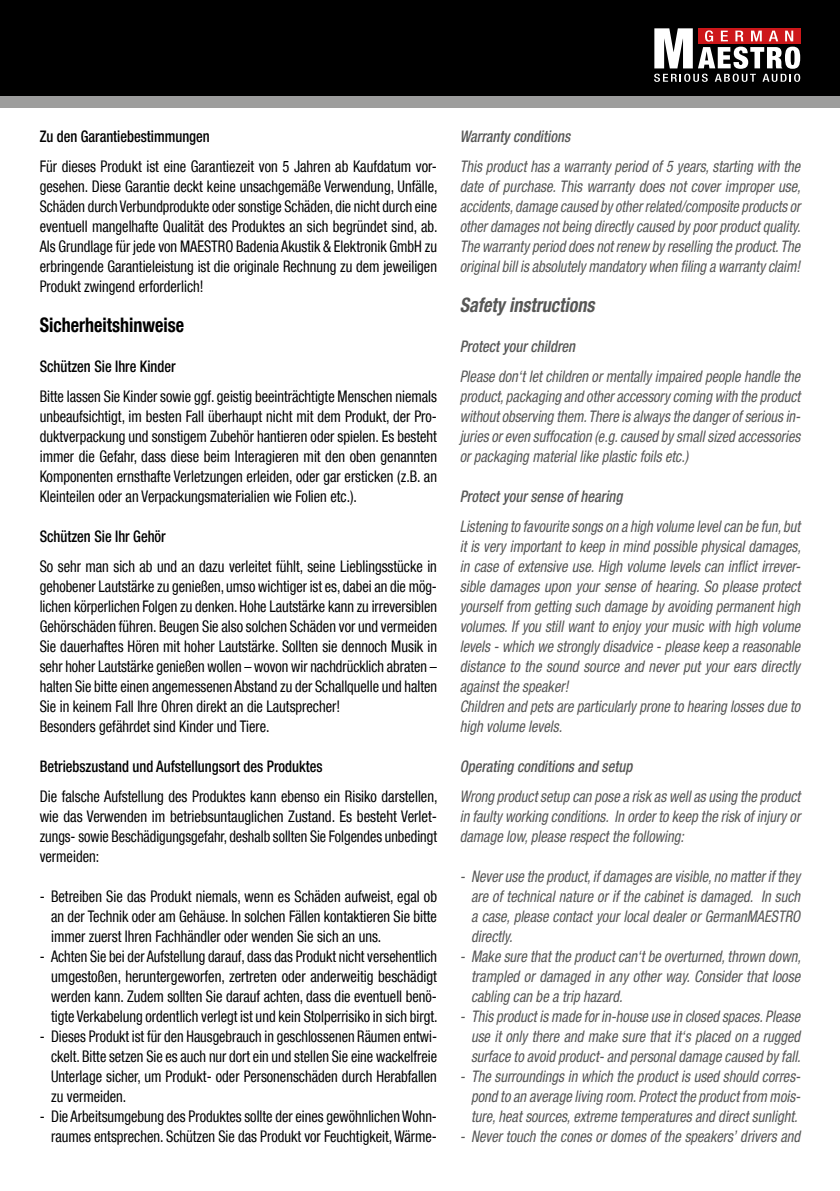
<style>
.page{position:relative;width:840px;height:1191px;background:#fff}
.page>*{position:absolute;margin:0;border:0;box-sizing:border-box;transform-origin:0 0}
.t1{font:700 condensed 20px "Helvetica Neue LT Com";color:#000;scale:.9 1}
.t2{font:italic 700 condensed 20px "Helvetica Neue LT Com";color:#575756;scale:.9 1}
.t3{font:condensed 16px/20px "Helvetica Neue LT Com";color:#000;text-align:justify;scale:.9 1}
.t4{font:italic condensed 16px/20px "Helvetica Neue LT Com";color:#575756;text-align:justify;scale:.9 1}
.t5{font:italic condensed 16px/20px "Helvetica Neue LT Com";color:#575756;scale:.89 1}
.t6{font:condensed 16px/20px "Helvetica Neue LT Com";color:#000;text-align:justify;scale:.89 1}
.t7{font:500 condensed 16px "Helvetica Neue LT Com";color:#000;scale:.9 1}
.t8{font:italic 500 condensed 16px "Helvetica Neue LT Com";color:#575756;scale:.9 1}
</style>
<div class="page">
<div style="left:0;top:0;width:839px;height:96px;background:#000"></div>
<div style="left:0;top:96px;width:839px;height:12px;background:#9d9d9c"></div>
<svg style="left:654px;top:28px;width:145px;height:54px"></svg>
<p class="t7" style="left:40px;top:127px;width:190px">Zu den Garantiebestimmungen</p>
<p class="t3" style="left:40px;top:156px;width:443px">Für dieses Produkt ist eine Garantiezeit von 5 Jahren ab Kaufdatum vor&shy;gesehen. Diese Garantie deckt keine unsachgemäße Verwendung, Unfälle, Schäden durch Verbundprodukte oder sonstige Schäden, die nicht durch eine eventuell mangelhafte Qualität des Produktes an sich begründet sind, ab.<br>Als Grundlage für jede von MAESTRO Badenia Akustik &amp; Elektronik GmbH zu erbringende Garantieleistung ist die originale Rechnung zu dem jeweiligen Produkt zwingend erforderlich!</p>
<p class="t1" style="left:40px;top:313px;width:162px">Sicherheitshinweise</p>
<p class="t7" style="left:40px;top:357px;width:152px">Schützen Sie Ihre Kinder</p>
<p class="t3" style="left:40px;top:386px;width:442px">Bitte lassen Sie Kinder sowie ggf. geistig beeinträchtigte Menschen niemals unbeaufsichtigt, im besten Fall überhaupt nicht mit dem Produkt, der Pro&shy;duktverpackung und sonstigem Zubehör hantieren oder spielen. Es besteht immer die Gefahr, dass diese beim Interagieren mit den oben genannten Komponenten ernsthafte Verletzungen erleiden, oder gar ersticken (z.B. an Kleinteilen oder an Verpackungsmaterialien wie Folien etc.).</p>
<p class="t7" style="left:40px;top:527px;width:141px">Schützen Sie Ihr Gehör</p>
<p class="t3" style="left:40px;top:556px;width:443px;text-align:left">So sehr man sich ab und an dazu verleitet fühlt, seine Lieblingsstücke in gehobener Lautstärke zu genießen, umso wichtiger ist es, dabei an die mög&shy;lichen körperlichen Folgen zu denken. Hohe Lautstärke kann zu irreversiblen Gehörschäden führen. Beugen Sie also solchen Schäden vor und vermeiden Sie dauerhaftes Hören mit hoher Lautstärke. Sollten sie dennoch Musik in sehr hoher Lautstärke genießen wollen – wovon wir nachdrücklich abraten – halten Sie bitte einen angemessenen Abstand zu der Schallquelle und halten Sie in keinem Fall Ihre Ohren direkt an die Lautsprecher!<br>Besonders gefährdet sind Kinder und Tiere.</p>
<p class="t7" style="left:40px;top:757px;width:315px">Betriebszustand und Aufstellungsort des Produktes</p>
<p class="t3" style="left:40px;top:786px;width:443px">Die falsche Aufstellung des Produktes kann ebenso ein Risiko darstellen, wie das Verwenden im betriebsuntauglichen Zustand. Es besteht Verlet&shy;zungs- sowie Beschädigungsgefahr, deshalb sollten Sie Folgendes unbedingt vermeiden:</p>
<p class="t3" style="left:51px;top:886px;width:430px;text-indent:-11px">- Betreiben Sie das Produkt niemals, wenn es Schäden aufweist, egal ob an der Technik oder am Gehäuse. In solchen Fällen kontaktieren Sie bitte immer zuerst Ihren Fachhändler oder wenden Sie sich an uns.</p>
<p class="t6" style="left:51px;top:946px;width:435px;text-indent:-11px">- Achten Sie bei der Aufstellung darauf, dass das Produkt nicht versehentlich umgestoßen, heruntergeworfen, zertreten oder anderweitig beschädigt werden kann. Zudem sollten Sie darauf achten, dass die eventuell benö&shy;tigte Verkabelung ordentlich verlegt ist und kein Stolperrisiko in sich birgt.</p>
<p class="t6" style="left:51px;top:1026px;width:435px;text-indent:-11px">- Dieses Produkt ist für den Hausgebrauch in geschlossenen Räumen entwi&shy;ckelt. Bitte setzen Sie es auch nur dort ein und stellen Sie eine wackelfreie Unterlage sicher, um Produkt- oder Personenschäden durch Herabfallen zu vermeiden.</p>
<p class="t3" style="left:40px;top:1106px;width:442px;text-align:right">- Die Arbeitsumgebung des Produktes sollte der eines gewöhnlichen Wohn&shy;raumes entsprechen. Schützen Sie das Produkt vor Feuchtigkeit, Wärme-</p>
<p class="t8" style="left:459px;top:127px;width:124px">Warranty conditions</p>
<p class="t4" style="left:459px;top:156px;width:380px">This product has a warranty period of 5 years, starting with the date of purchase. This warranty does not cover improper use, accidents, damage caused by other related/composite products or other damages not being directly caused by poor product quality.<br>The warranty period does not renew by reselling the product. The original bill is absolutely mandatory when filing a warranty claim!</p>
<p class="t2" style="left:459px;top:293px;width:151px">Safety instructions</p>
<p class="t8" style="left:459px;top:337px;width:130px">Protect your children</p>
<p class="t4" style="left:459px;top:366px;width:380px">Please don‘t let children or mentally impaired people handle the product, packaging and other accessory coming with the product without observing them. There is always the danger of serious in&shy;juries or even suffocation (e.g. caused by small sized accessories or packaging material like plastic foils etc.)</p>
<p class="t8" style="left:459px;top:487px;width:182px">Protect your sense of hearing</p>
<p class="t5" style="left:459px;top:516px;width:384px">Listening to favourite songs on a high volume level can be fun, but it is very important to keep in mind possible physical damages, in case of extensive use. High volume levels can inflict irrever&shy;sible damages upon your sense of hearing. So please protect yourself from getting such damage by avoiding permanent high volumes. If you still want to enjoy your music with high volume levels - which we strongly disadvice - please keep a reasonable distance to the sound source and never put your ears directly against the speaker!<br>Children and pets are particularly prone to hearing losses due to high volume levels.</p>
<p class="t8" style="left:459px;top:757px;width:193px">Operating conditions and setup</p>
<p class="t4" style="left:459px;top:786px;width:380px">Wrong product setup can pose a risk as well as using the product in faulty working conditions. In order to keep the risk of injury or damage low, please respect the following:</p>
<p class="t4" style="left:471px;top:866px;width:367px;text-indent:-11px">- Never use the product, if damages are visible, no matter if they are of technical nature or if the cabinet is damaged. In such a case, please contact your local dealer or GermanMAESTRO directly.</p>
<p class="t4" style="left:471px;top:946px;width:367px;text-indent:-11px">- Make sure that the product can‘t be overturned, thrown down, trampled or damaged in any other way. Consider that loose cabling can be a trip hazard.</p>
<p class="t4" style="left:471px;top:1006px;width:367px;text-indent:-11px">- This product is made for in-house use in closed spaces. Please use it only there and make sure that it‘s placed on a rugged surface to avoid product- and personal damage caused by fall.</p>
<p class="t4" style="left:471px;top:1066px;width:367px;text-indent:-11px">- The surroundings in which the product is used should corres&shy;pond to an average living room. Protect the product from mois&shy;ture, heat sources, extreme temperatures and direct sunlight.</p>
<p class="t4" style="left:459px;top:1126px;width:379px">- Never touch the cones or domes of the speakers’ drivers and</p>
</div>
